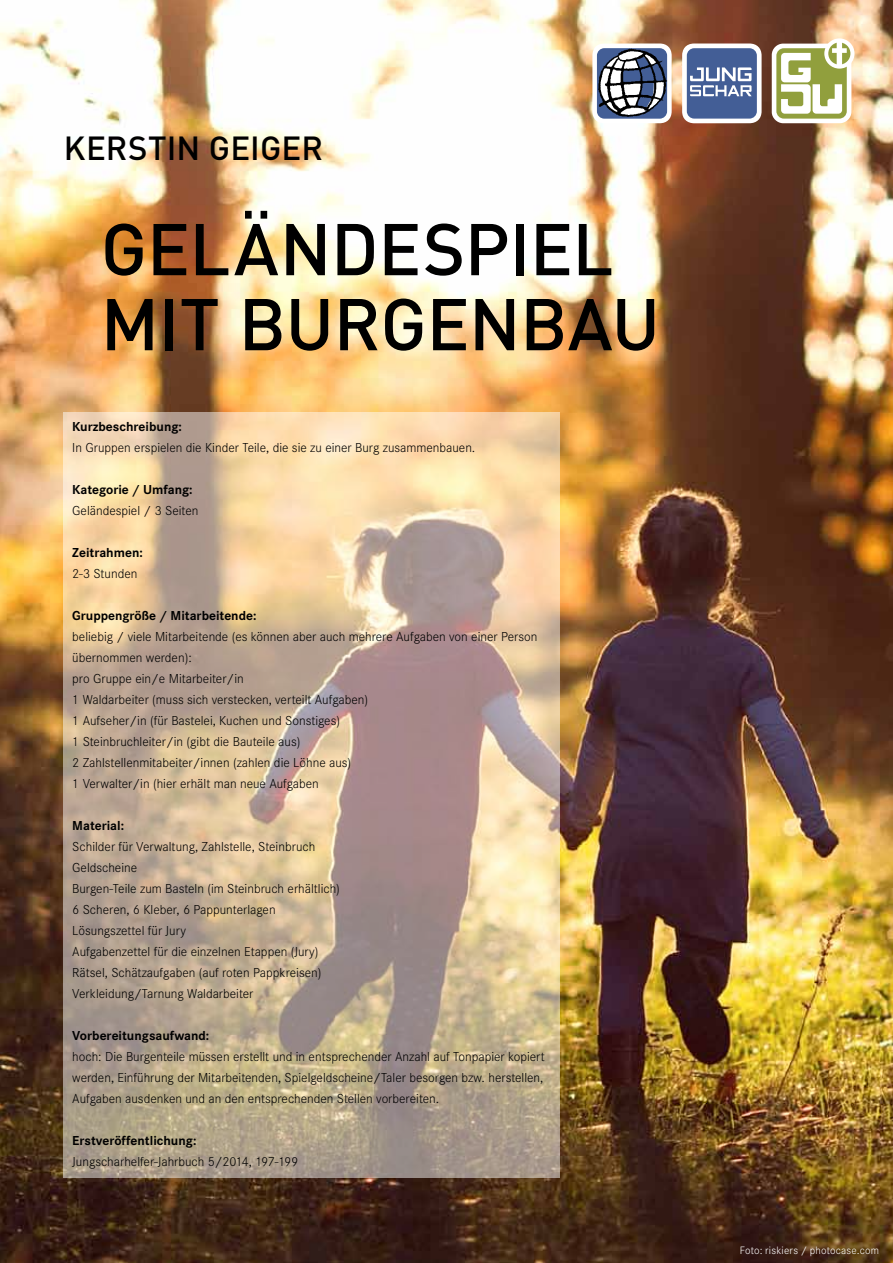
<style>
.page{position:relative;width:893px;height:1263px;background:#fff}
.page>*{position:absolute;margin:0;border:0;box-sizing:border-box;transform-origin:0 0}
.t1{font:500 72px/75px "DIN";letter-spacing:-.01em;color:#000}
.t2{font:500 33px "DIN";color:#000}
.t3{font:300 13.5px/21px "Corporate S";color:#000}
.t4{font:700 13.5px "Corporate S";color:#000}
.t5{font:300 10.5px "Corporate SBQ";letter-spacing:.02em;color:#fff}
</style>
<div class="page">
<img style="left:0;top:0;width:893px;height:1263px">
<svg style="left:64px;top:412px;width:496px;height:766px;background:#c8b298"></svg>
<div style="left:824px;top:38px;width:30px;height:31px;background:#fff;border-radius:50%"></div>
<svg style="left:772px;top:41px;width:79px;height:82px"></svg>
<div style="left:682px;top:44px;width:80px;height:79px;background:#fff;border-radius:12px"></div>
<div style="left:687px;top:48px;width:70px;height:71px;background:#435e96;border-radius:7px"></div>
<svg style="left:690px;top:67px;width:62px;height:29px"></svg>
<div style="left:592px;top:44px;width:80px;height:79px;background:#fff;border-radius:12px"></div>
<img style="left:597px;top:49px;width:71px;height:70px">
<h2 class="t2" style="left:64px;top:127px;width:261px">KERSTIN GEIGER</h2>
<h1 class="t1" style="left:101px;top:209px;width:561px">GELÄNDESPIEL<br>MIT BURGENBAU</h1>
<p class="t4" style="left:72px;top:418px;width:111px">Kurzbeschreibung:</p>
<p class="t3" style="left:72px;top:437px;width:405px">In Gruppen erspielen die Kinder Teile, die sie zu einer Burg zusammenbauen.</p>
<p class="t4" style="left:72px;top:481px;width:122px">Kategorie / Umfang:</p>
<p class="t3" style="left:72px;top:500px;width:128px">Geländespiel / 3 Seiten</p>
<p class="t4" style="left:72px;top:544px;width:72px">Zeitrahmen:</p>
<p class="t3" style="left:72px;top:563px;width:67px">2-3 Stunden</p>
<p class="t4" style="left:72px;top:607px;width:186px">Gruppengröße / Mitarbeitende:</p>
<p class="t3" style="left:72px;top:626px;width:467px">beliebig / viele Mitarbeitende (es können aber auch mehrere Aufgaben von einer Person übernommen werden):<br>pro Gruppe ein/e Mitarbeiter/in<br>1 Waldarbeiter (muss sich verstecken, verteilt Aufgaben)<br>1 Aufseher/in (für Bastelei, Kuchen und Sonstiges)<br>1 Steinbruchleiter/in (gibt die Bauteile aus)<br>2 Zahlstellenmitabeiter/innen (zahlen die Löhne aus)<br>1 Verwalter/in (hier erhält man neue Aufgaben</p>
<p class="t4" style="left:72px;top:817px;width:53px">Material:</p>
<p class="t3" style="left:72px;top:836px;width:269px">Schilder für Verwaltung, Zahlstelle, Steinbruch Geldscheine<br>Burgen-Teile zum Basteln (im Steinbruch erhältlich)<br>6 Scheren, 6 Kleber, 6 Pappunterlagen Lösungszettel für Jury<br>Aufgabenzettel für die einzelnen Etappen (Jury)<br>Rätsel, Schätzaufgaben (auf roten Pappkreisen)<br>Verkleidung/Tarnung Waldarbeiter</p>
<p class="t4" style="left:72px;top:1027px;width:139px">Vorbereitungsaufwand:</p>
<p class="t3" style="left:72px;top:1046px;width:474px;text-align:justify">hoch: Die Burgenteile müssen erstellt und in entsprechender Anzahl auf Tonpapier kopiert werden, Einführung der Mitarbeitenden, Spielgeldscheine/Taler besorgen bzw. herstellen, Aufgaben ausdenken und an den entsprechenden Stellen vorbereiten.</p>
<p class="t4" style="left:72px;top:1132px;width:126px">Erstveröffentlichung:</p>
<p class="t3" style="left:72px;top:1151px;width:228px">Jungscharhelfer-Jahrbuch 5/2014, 197-199</p>
<p class="t5" style="left:740px;top:1244px;width:141px">Foto: riskiers / photocase.com</p>
</div>
